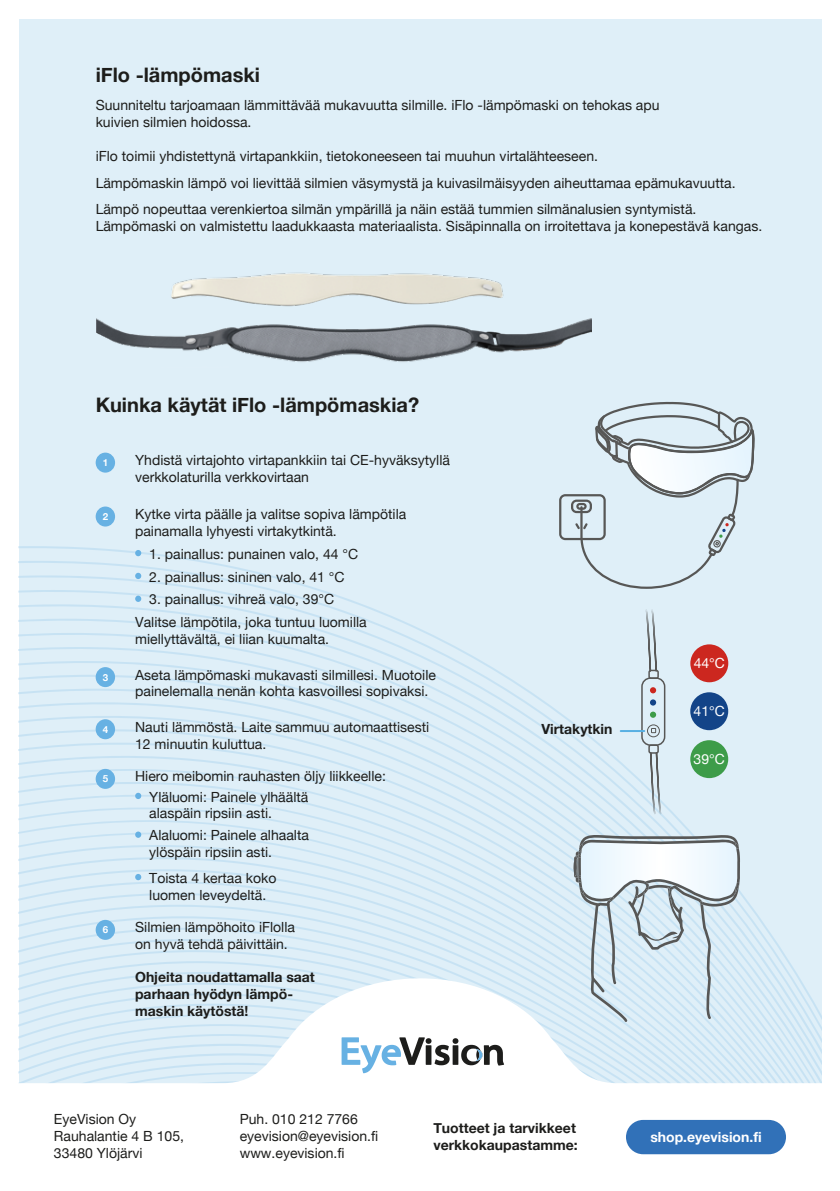
<style>
.page{position:relative;width:840px;height:1191px;background:#fff}
.page>*{position:absolute;margin:0;border:0;box-sizing:border-box;transform-origin:0 0}
.t1{font:700 20px "Helvetica Neue";color:#1d1d1b}
.t2{font:14px/16.8px "Helvetica Neue";color:#1d1d1b}
.t3{font:700 14px/16.8px "Helvetica Neue";color:#1d1d1b}
.t4{font:700 14px "Helvetica Neue";color:#fff}
.t5{font:14px "Helvetica Neue";color:#fff}
.t6{font:700 9.8px "Helvetica Neue";color:#fff}
</style>
<div class="page">
<div style="left:19px;top:19px;width:801px;height:1151px;background:#dfeff8"></div>
<svg style="left:19px;top:570px;width:409px;height:63px"></svg>
<svg style="left:19px;top:633px;width:710px;height:137px"></svg>
<svg style="left:19px;top:770px;width:706px;height:13px"></svg>
<svg style="left:19px;top:783px;width:630px;height:13px"></svg>
<svg style="left:19px;top:796px;width:650px;height:13px"></svg>
<svg style="left:19px;top:809px;width:675px;height:31px"></svg>
<svg style="left:19px;top:840px;width:721px;height:13px"></svg>
<svg style="left:19px;top:853px;width:721px;height:12px"></svg>
<svg style="left:19px;top:865px;width:721px;height:13px"></svg>
<svg style="left:19px;top:878px;width:721px;height:12px"></svg>
<svg style="left:19px;top:890px;width:729px;height:12px"></svg>
<svg style="left:19px;top:902px;width:739px;height:13px"></svg>
<svg style="left:19px;top:915px;width:747px;height:12px"></svg>
<svg style="left:19px;top:927px;width:781px;height:51px"></svg>
<svg style="left:19px;top:939px;width:779px;height:39px"></svg>
<svg style="left:19px;top:950px;width:776px;height:28px"></svg>
<svg style="left:19px;top:961px;width:773px;height:17px"></svg>
<svg style="left:19px;top:972px;width:770px;height:6px"></svg>
<svg style="left:18px;top:978px;width:804px;height:192px;fill:#fff"></svg>
<div style="left:690px;top:644px;width:37px;height:38px;background:#cc271f;border-radius:50%"></div>
<div style="left:690px;top:692px;width:37px;height:38px;background:#134488;border-radius:50%"></div>
<div style="left:690px;top:740px;width:37px;height:38px;background:#3d9c49;border-radius:50%"></div>
<div style="left:641px;top:677px;width:24px;height:69px;border:2px solid #575756;border-radius:9px"></div>
<div style="left:648px;top:669px;width:10px;height:10px;border:2px solid #575756;border-radius:2px"></div>
<div style="left:648px;top:744px;width:10px;height:9px;border:2px solid #575756;border-radius:2px"></div>
<svg style="left:645px;top:609px;width:11px;height:62px"></svg>
<svg style="left:649px;top:752px;width:12px;height:62px"></svg>
<svg style="left:649px;top:711px;width:6px;height:7px"></svg>
<svg style="left:649px;top:699px;width:6px;height:6px"></svg>
<svg style="left:649px;top:687px;width:6px;height:6px"></svg>
<svg style="left:650px;top:728px;width:5px;height:5px"></svg>
<div style="left:646px;top:724px;width:13px;height:13px;border:1px solid #575756;border-radius:50%"></div>
<svg style="left:559px;top:402px;width:195px;height:187px"></svg>
<svg style="left:573px;top:835px;width:166px;height:187px"></svg>
<img style="left:97px;top:272px;width:494px;height:90px">
<hr style="left:620px;top:730px;width:24px;height:2px;background:#58b0e3">
<svg style="left:341px;top:1037px;width:163px;height:36px;background:#b8c3ca"></svg>
<div style="left:96px;top:452px;width:19px;height:20px;background:#67b1e3;border-radius:50%"></div>
<div style="left:96px;top:667px;width:19px;height:20px;background:#67b1e3;border-radius:50%"></div>
<div style="left:96px;top:719px;width:19px;height:20px;background:#67b1e3;border-radius:50%"></div>
<div style="left:96px;top:920px;width:19px;height:20px;background:#67b1e3;border-radius:50%"></div>
<div style="left:96px;top:769px;width:19px;height:20px;background:#67b1e3;border-radius:50%"></div>
<div style="left:96px;top:506px;width:19px;height:20px;background:#67b1e3;border-radius:50%"></div>
<svg style="left:135px;top:550px;width:6px;height:6px"></svg>
<svg style="left:135px;top:573px;width:6px;height:6px"></svg>
<div style="left:135px;top:595px;width:6px;height:7px;background:#67b1e3;border-radius:50%"></div>
<div style="left:135px;top:792px;width:6px;height:7px;background:#67b1e3;border-radius:50%"></div>
<svg style="left:135px;top:874px;width:6px;height:6px"></svg>
<div style="left:135px;top:831px;width:6px;height:7px;background:#67b1e3;border-radius:50%"></div>
<div style="left:625px;top:1120px;width:160px;height:34px;background:#3171b8;border-radius:17px"></div>
<h1 class="t1" style="left:96px;top:59px;width:166px">iFlo -lämpömaski</h1>
<p class="t2" style="left:96px;top:98px;width:565px">Suunniteltu tarjoamaan lämmittävää mukavuutta silmille. iFlo -lämpömaski on tehokas apu kuivien silmien hoidossa.</p>
<p class="t2" style="left:96px;top:143px;width:641px;line-height:26.8px">iFlo toimii yhdistettynä virtapankkiin, tietokoneeseen tai muuhun virtalähteeseen.<br>Lämpömaskin lämpö voi lievittää silmien väsymystä ja kuivasilmäisyyden aiheuttamaa epämukavuutta.<br>Lämpö nopeuttaa verenkiertoa silmän ympärillä ja näin estää tummien silmänalusien syntymistä.</p>
<p class="t2" style="left:96px;top:219px;width:667px">Lämpömaski on valmistettu laadukkaasta materiaalista. Sisäpinnalla on irroitettava ja konepestävä kangas.</p>
<h1 class="t1" style="left:96px;top:389px;width:325px">Kuinka käytät iFlo -lämpömaskia?</h1>
<p class="t6" style="left:103px;top:455px;width:7px">1</p>
<p class="t2" style="left:135px;top:452px;width:316px">Yhdistä virtajohto virtapankkiin tai CE-hyväksytyllä verkkolaturilla verkkovirtaan</p>
<p class="t6" style="left:103px;top:509px;width:7px">2</p>
<p class="t2" style="left:135px;top:506px;width:272px">Kytke virta päälle ja valitse sopiva lämpötila painamalla lyhyesti virtakytkintä.</p>
<p class="t2" style="left:149px;top:546px;width:210px">1. painallus: punainen valo, 44 °C</p>
<p class="t2" style="left:149px;top:569px;width:197px">2. painallus: sininen valo, 41 °C</p>
<p class="t2" style="left:149px;top:592px;width:186px">3. painallus: vihreä valo, 39°C</p>
<p class="t2" style="left:135px;top:615px;width:233px">Valitse lämpötila, joka tuntuu luomilla miellyttävältä, ei liian kuumalta.</p>
<p class="t6" style="left:103px;top:669px;width:7px">3</p>
<p class="t2" style="left:135px;top:667px;width:302px">Aseta lämpömaski mukavasti silmillesi. Muotoile painelemalla nenän kohta kasvoillesi sopivaksi.</p>
<p class="t6" style="left:103px;top:721px;width:7px">4</p>
<p class="t2" style="left:135px;top:719px;width:295px">Nauti lämmöstä. Laite sammuu automaattisesti<br>12 minuutin kuluttua.</p>
<p class="t6" style="left:103px;top:771px;width:7px">5</p>
<p class="t2" style="left:135px;top:769px;width:252px">Hiero meibomin rauhasten öljy liikkeelle:</p>
<p class="t2" style="left:149px;top:789px;width:160px">Yläluomi: Painele ylhäältä alaspäin ripsiin asti.</p>
<p class="t2" style="left:149px;top:828px;width:161px">Alaluomi: Painele alhaalta ylöspäin ripsiin asti.</p>
<p class="t2" style="left:149px;top:870px;width:129px">Toista 4 kertaa koko luomen leveydeltä.</p>
<p class="t6" style="left:103px;top:922px;width:7px">6</p>
<p class="t2" style="left:135px;top:920px;width:161px">Silmien lämpöhoito iFlolla on hyvä tehdä päivittäin.</p>
<p class="t3" style="left:135px;top:969px;width:181px">Ohjeita noudattamalla saat parhaan hyödyn lämpö&shy;maskin käytöstä!</p>
<p class="t3" style="left:541px;top:721px;width:73px">Virtakytkin</p>
<p class="t2" style="left:54px;top:1111px;width:131px">EyeVision Oy<br>Rauhalantie 4 B 105,<br>33480 Ylöjärvi</p>
<p class="t2" style="left:239px;top:1111px;width:140px">Puh. 010 212 7766 eyevision@eyevision.fi www.eyevision.fi</p>
<p class="t3" style="left:433px;top:1119px;width:146px">Tuotteet ja tarvikkeet verkkokaupastamme:</p>
<p class="t5" style="left:693px;top:653px;width:33px">44℃</p>
<p class="t5" style="left:693px;top:701px;width:33px">41℃</p>
<p class="t5" style="left:693px;top:748px;width:33px">39℃</p>
<p class="t4" style="left:650px;top:1126px;width:113px">shop.eyevision.fi</p>
</div>
